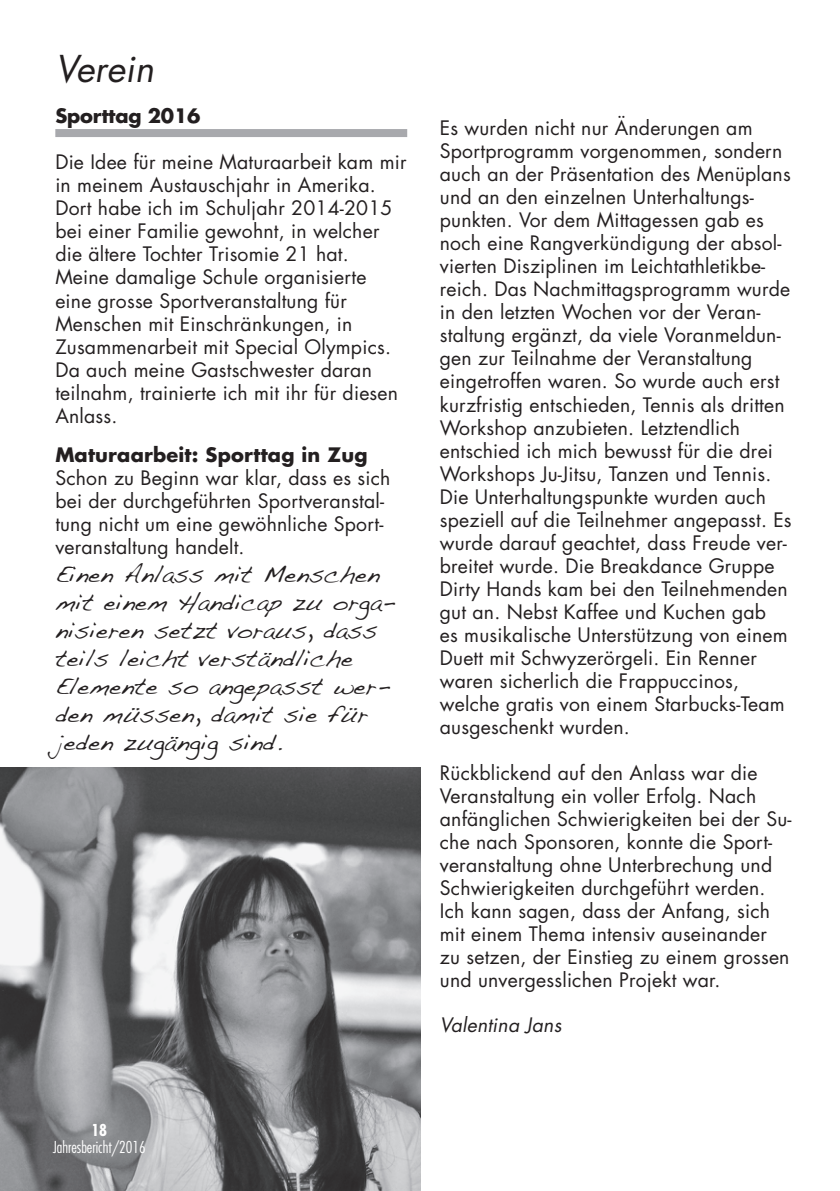
<style>
.page{position:relative;width:840px;height:1191px;background:#fff}
.page>*{position:absolute;margin:0;border:0;box-sizing:border-box;transform-origin:0 0}
.t1{font:italic 36px "Futura";color:#231f20}
.t2{font:24px/28px "Handwriting Dakota";letter-spacing:.01em;color:#231f20}
.t3{font:19.4px/23px "Futura";letter-spacing:.01em;color:#231f20}
.t4{font:700 19.4px "Futura";letter-spacing:.01em;color:#231f20}
.t5{font:italic 19.4px "Futura";letter-spacing:.01em;color:#231f20}
.t6{font:700 19.4px "Futura";letter-spacing:-.01em;color:#231f20}
.t7{font:300 condensed 16px "Futura";color:#fff}
.t8{font:700 condensed 16px "Futura";color:#fff}
</style>
<div class="page">
<img style="left:0;top:767px;width:420px;height:424px">
<div style="left:55px;top:129px;width:352px;height:8px;background:#a8a9ad"></div>
<h1 class="t1" style="left:55px;top:44px;width:100px">Verein</h1>
<p class="t6" style="left:55px;top:103px;width:147px">Sporttag 2016</p>
<p class="t3" style="left:55px;top:150px;width:352px">Die Idee für meine Maturaarbeit kam mir in meinem Austauschjahr in Amerika.<br>Dort habe ich im Schuljahr 2014-2015 bei einer Familie gewohnt, in welcher die ältere Tochter Trisomie 21 hat.<br>Meine damalige Schule organisierte eine grosse Sportveranstaltung für Menschen mit Einschränkungen, in Zusammenarbeit mit Special Olympics.<br>Da auch meine Gastschwester daran teilnahm, trainierte ich mit ihr für diesen Anlass.</p>
<p class="t4" style="left:55px;top:441px;width:313px">Maturaarbeit: Sporttag in Zug</p>
<p class="t3" style="left:55px;top:466px;width:336px">Schon zu Beginn war klar, dass es sich bei der durchgeführten Sportveranstal&shy;tung nicht um eine gewöhnliche Sport&shy;veranstaltung handelt.</p>
<p class="t2" style="left:55px;top:560px;width:341px">Einen Anlass mit Menschen mit einem Handicap zu orga&shy;nisieren setzt voraus, dass teils leicht verständliche<br>Elemente so angepasst wer&shy;den müssen, damit sie für jeden zugängig sind.</p>
<p class="t3" style="left:439px;top:116px;width:353px">Es wurden nicht nur Änderungen am Sportprogramm vorgenommen, sondern auch an der Präsentation des Menüplans und an den einzelnen Unterhaltungs&shy;punkten. Vor dem Mittagessen gab es noch eine Rangverkündigung der absol&shy;vierten Disziplinen im Leichtathletikbe&shy;reich. Das Nachmittagsprogramm wurde in den letzten Wochen vor der Veran&shy;staltung ergänzt, da viele Voranmeldun&shy;gen zur Teilnahme der Veranstaltung eingetroffen waren. So wurde auch erst kurzfristig entschieden, Tennis als dritten Workshop anzubieten. Letztendlich entschied ich mich bewusst für die drei Workshops Ju-Jitsu, Tanzen und Tennis.<br>Die Unterhaltungspunkte wurden auch speziell auf die Teilnehmer angepasst. Es wurde darauf geachtet, dass Freude ver&shy;breitet wurde. Die Breakdance Gruppe Dirty Hands kam bei den Teilnehmenden gut an. Nebst Kaffee und Kuchen gab<br>es musikalische Unterstützung von einem Duett mit Schwyzerörgeli. Ein Renner waren sicherlich die Frappuccinos, welche gratis von einem Starbucks-Team ausgeschenkt wurden.</p>
<p class="t3" style="left:439px;top:761px;width:353px">Rückblickend auf den Anlass war die Veranstaltung ein voller Erfolg. Nach anfänglichen Schwierigkeiten bei der Su&shy;che nach Sponsoren, konnte die Sport&shy;veranstaltung ohne Unterbrechung und Schwierigkeiten durchgeführt werden.<br>Ich kann sagen, dass der Anfang, sich mit einem Thema intensiv auseinander zu setzen, der Einstieg zu einem grossen und unvergesslichen Projekt war.</p>
<p class="t5" style="left:439px;top:1011px;width:123px">Valentina Jans</p>
<p class="t8" style="left:91px;top:1119px;width:17px">18</p>
<p class="t7" style="left:53px;top:1137px;width:95px">Jahresbericht/2016</p>
</div>
